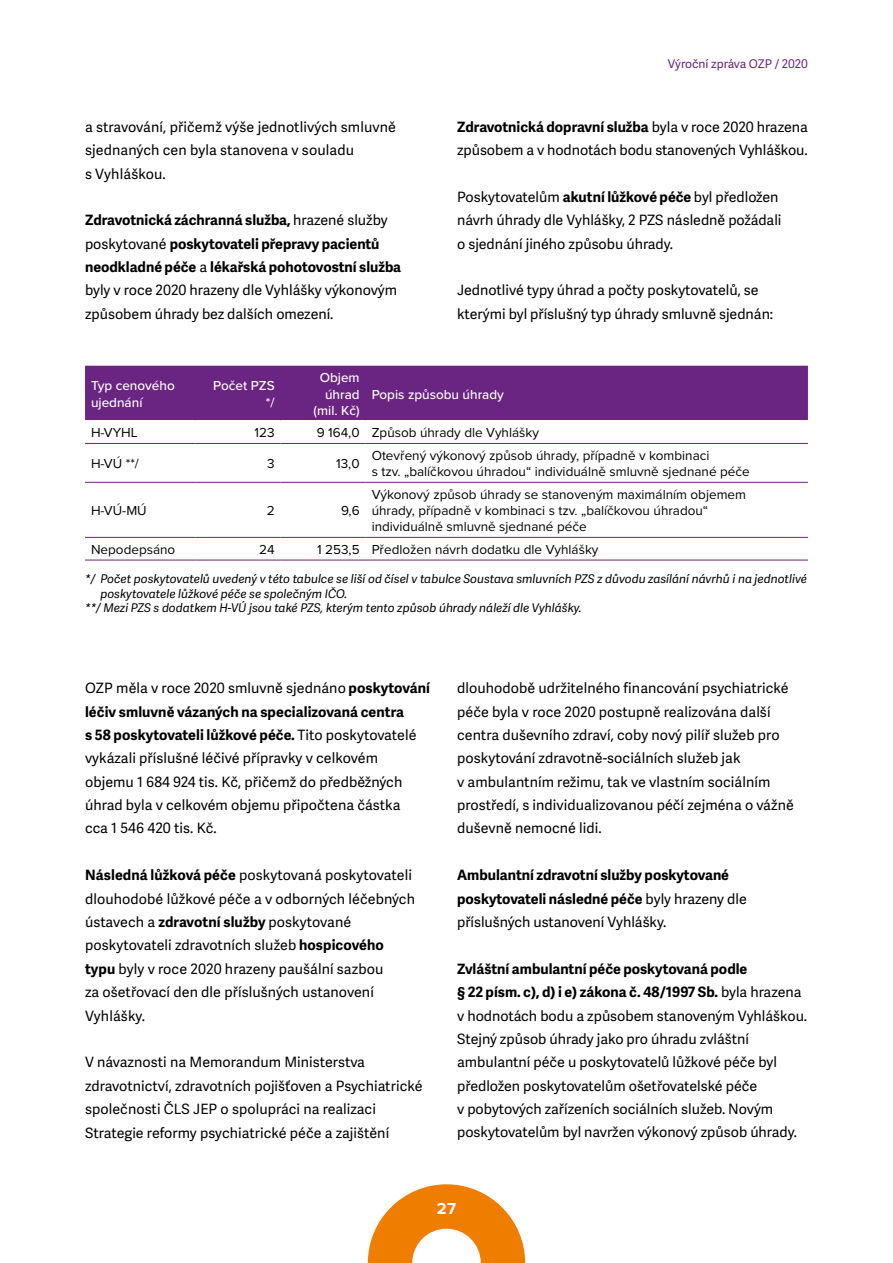
<style>
.page{position:relative;width:893px;height:1263px;background:#fff}
.page>*{position:absolute;margin:0;border:0;box-sizing:border-box;transform-origin:0 0}
.t1{font:700 16.5px "Proxima Nova";color:#fff}
.t2{font:14.25px/23.4px "Adelle Sans";color:#000}
.t3{font:700 14.25px/23.4px "Adelle Sans";color:#000}
.t4{font:13.5px/16.2px "Proxima Nova";color:#000}
.t5{font:500 13.5px/16.2px "Proxima Nova";color:#fff;text-align:right}
.t6{font:italic 12px "Adelle Sans";color:#000}
.t7{font:12px "Adelle Sans";color:#6a2481}
.s1{font-weight:400}
.s2{font-weight:700}
</style>
<div class="page">
<svg style="left:368px;top:1184px;width:157px;height:79px"></svg>
<div style="left:85px;top:366px;width:723px;height:54px;background:#6a2481"></div>
<hr style="left:85px;top:443px;width:111px;height:1px;background:#6a2481">
<hr style="left:196px;top:443px;width:85px;height:1px;background:#6a2481">
<hr style="left:281px;top:443px;width:85px;height:1px;background:#6a2481">
<hr style="left:366px;top:443px;width:442px;height:1px;background:#6a2481">
<hr style="left:85px;top:482px;width:111px;height:1px;background:#6a2481">
<hr style="left:196px;top:482px;width:85px;height:1px;background:#6a2481">
<hr style="left:281px;top:482px;width:85px;height:1px;background:#6a2481">
<hr style="left:366px;top:482px;width:442px;height:1px;background:#6a2481">
<hr style="left:85px;top:537px;width:111px;height:1px;background:#6a2481">
<hr style="left:196px;top:537px;width:85px;height:1px;background:#6a2481">
<hr style="left:281px;top:537px;width:85px;height:1px;background:#6a2481">
<hr style="left:366px;top:537px;width:442px;height:1px;background:#6a2481">
<hr style="left:85px;top:560px;width:111px;height:1px;background:#6a2481">
<hr style="left:196px;top:560px;width:85px;height:1px;background:#6a2481">
<hr style="left:281px;top:560px;width:85px;height:1px;background:#6a2481">
<hr style="left:366px;top:560px;width:442px;height:1px;background:#6a2481">
<p class="t2" style="left:85px;top:115px;width:312px">a stravování, přičemž výše jednotlivých smluvně sjednaných cen byla stanovena v souladu<br>s Vyhláškou.</p>
<p class="t3" style="left:85px;top:208px;width:318px">Zdravotnická záchranná služba, <span class="s1">hrazené služby poskytované</span> poskytovateli přepravy pacientů neodkladné péče <span class="s1">a</span> lékařská pohotovostní služba <span class="s1">byly v roce 2020 hrazeny dle Vyhlášky výkonovým způsobem úhrady bez dalších omezení.</span></p>
<p class="t7" style="left:668px;top:55px;width:142px">Výroční zpráva OZP / 2020</p>
<p class="t2" style="left:457px;top:115px;width:352px"><span class="s2">Zdravotnická dopravní služba</span> byla v roce 2020 hrazena způsobem a v hodnotách bodu stanovených Vyhláškou.</p>
<p class="t2" style="left:457px;top:185px;width:326px">Poskytovatelům <span class="s2">akutní lůžkové péče</span> byl předložen návrh úhrady dle Vyhlášky, 2 PZS následně požádali o sjednání jiného způsobu úhrady.</p>
<p class="t2" style="left:457px;top:278px;width:318px">Jednotlivé typy úhrad a počty poskytovatelů, se kterými byl příslušný typ úhrady smluvně sjednán:</p>
<p class="t5" style="left:91px;top:377px;width:85px;text-align:left">Typ cenového ujednání</p>
<p class="t5" style="left:213px;top:377px;width:63px">Počet PZS */</p>
<p class="t5" style="left:314px;top:369px;width:48px">Objem úhrad (mil. Kč)</p>
<p class="t5" style="left:372px;top:385px;width:134px">Popis způsobu úhrady</p>
<p class="t4" style="left:91px;top:424px;width:48px">H-VYHL</p>
<p class="t4" style="left:255px;top:424px;width:22px">123</p>
<p class="t4" style="left:317px;top:424px;width:224px">9 164,0 Způsob úhrady dle Vyhlášky</p>
<p class="t4" style="left:91px;top:455px;width:49px">H-VÚ **/</p>
<p class="t4" style="left:267px;top:455px;width:9px">3</p>
<p class="t4" style="left:336px;top:455px;width:25px">13,0</p>
<p class="t4" style="left:372px;top:447px;width:380px">Otevřený výkonový způsob úhrady, případně v kombinaci<br>s tzv. „balíčkovou úhradou“ individuálně smluvně sjednané péče</p>
<p class="t4" style="left:91px;top:502px;width:57px">H-VÚ-MÚ</p>
<p class="t4" style="left:267px;top:502px;width:9px">2</p>
<p class="t4" style="left:341px;top:502px;width:20px">9,6</p>
<p class="t4" style="left:372px;top:486px;width:376px">Výkonový způsob úhrady se stanoveným maximálním objemem úhrady, případně v kombinaci s tzv. „balíčkovou úhradou“ individuálně smluvně sjednané péče</p>
<p class="t4" style="left:91px;top:541px;width:86px">Nepodepsáno</p>
<p class="t4" style="left:259px;top:541px;width:17px">24</p>
<p class="t4" style="left:317px;top:541px;width:283px">1 253,5 Předložen návrh dodatku dle Vyhlášky</p>
<p class="t6" style="left:85px;top:570px;width:723px">*/ Počet poskytovatelů uvedený v této tabulce se liší od čísel v tabulce Soustava smluvních PZS z důvodu zasílání návrhů i na jednotlivé</p>
<p class="t6" style="left:100px;top:585px;width:248px">poskytovatele lůžkové péče se společným IČO.</p>
<p class="t6" style="left:85px;top:599px;width:498px">**/ Mezi PZS s dodatkem H-VÚ jsou také PZS, kterým tento způsob úhrady náleží dle Vyhlášky.</p>
<p class="t2" style="left:85px;top:676px;width:346px">OZP měla v roce 2020 smluvně sjednáno <span class="s2">poskytování léčiv smluvně vázaných na specializovaná centra<br>s 58 poskytovateli lůžkové péče.</span> Tito poskytovatelé vykázali příslušné léčivé přípravky v celkovém objemu 1 684 924 tis. Kč, přičemž do předběžných úhrad byla v celkovém objemu připočtena částka<br>cca 1 546 420 tis. Kč.</p>
<p class="t2" style="left:85px;top:863px;width:331px"><span class="s2">Následná lůžková péče</span> poskytovaná poskytovateli dlouhodobé lůžkové péče a v odborných léčebných ústavech a <span class="s2">zdravotní služby</span> poskytované poskytovateli zdravotních služeb <span class="s2">hospicového typu</span> byly v roce 2020 hrazeny paušální sazbou<br>za ošetřovací den dle příslušných ustanovení Vyhlášky.</p>
<p class="t2" style="left:85px;top:1050px;width:339px">V návaznosti na Memorandum Ministerstva zdravotnictví, zdravotních pojišťoven a Psychiatrické společnosti ČLS JEP o spolupráci na realizaci Strategie reformy psychiatrické péče a zajištění</p>
<p class="t2" style="left:457px;top:676px;width:338px">dlouhodobě udržitelného financování psychiatrické péče byla v roce 2020 postupně realizována další centra duševního zdraví, coby nový pilíř služeb pro poskytování zdravotně-sociálních služeb jak<br>v ambulantním režimu, tak ve vlastním sociálním prostředí, s individualizovanou péčí zejména o vážně duševně nemocné lidi.</p>
<p class="t3" style="left:457px;top:863px;width:291px">Ambulantní zdravotní služby poskytované poskytovateli následné péče <span class="s1">byly hrazeny dle příslušných ustanovení Vyhlášky.</span></p>
<p class="t2" style="left:457px;top:956px;width:352px"><span class="s2">Zvláštní ambulantní péče poskytovaná podle<br>§ 22 písm. c), d) i e) zákona č. 48/1997 Sb.</span> byla hrazena v hodnotách bodu a způsobem stanoveným Vyhláškou.<br>Stejný způsob úhrady jako pro úhradu zvláštní ambulantní péče u poskytovatelů lůžkové péče byl předložen poskytovatelům ošetřovatelské péče<br>v pobytových zařízeních sociálních služeb. Novým poskytovatelům byl navržen výkonový způsob úhrady.</p>
<p class="t1" style="left:437px;top:1196px;width:21px">27</p>
</div>
